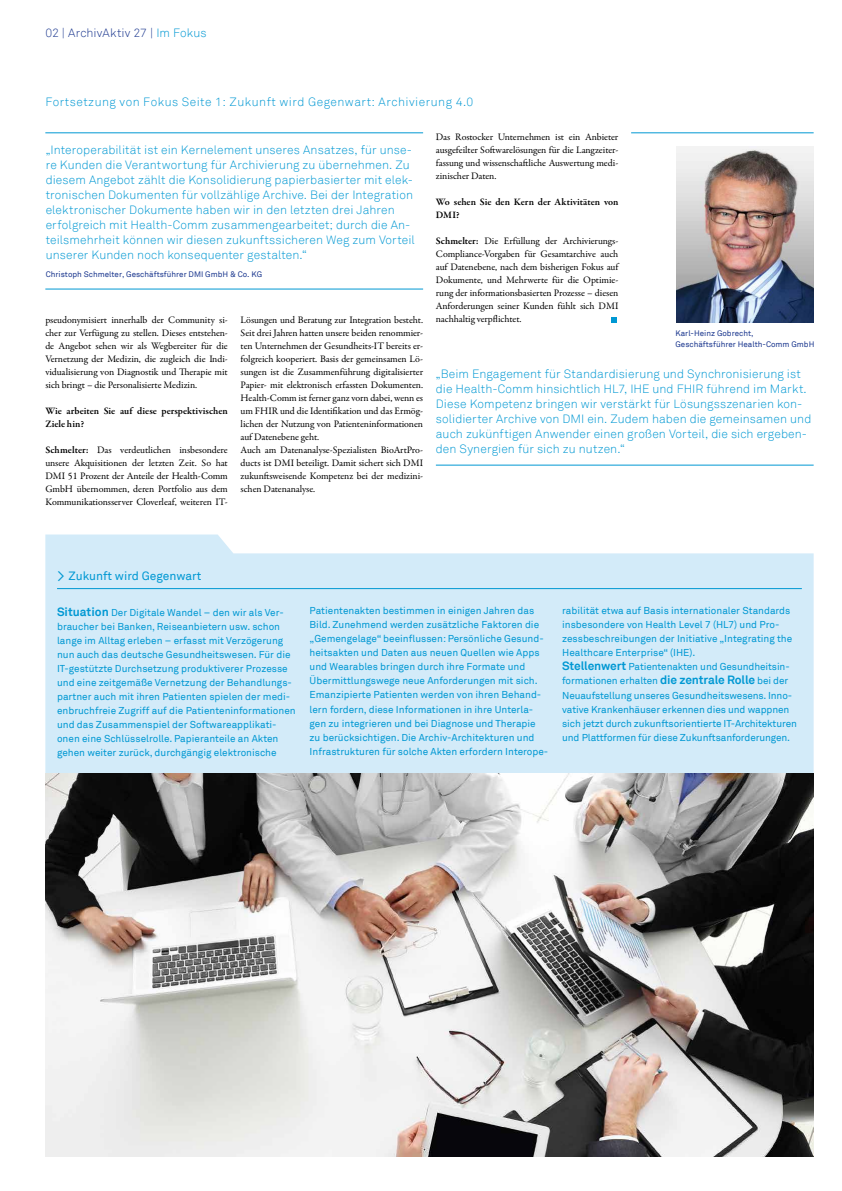
<style>
.page{position:relative;width:842px;height:1191px;background:#fff}
.page>*{position:absolute;margin:0;border:0;box-sizing:border-box;transform-origin:0 0}
.t1{font:300 12px/15px "Akkurat";letter-spacing:.01em;color:#0098d3}
.t2{font:300 12px "Akkurat";letter-spacing:.04em;color:#0098d3}
.t3{font:300 12px "Akkurat";letter-spacing:.01em;color:#1c388f}
.t4{font:12px "Akkurat";color:#0098d3}
.t5{font:10px/14px "Akkurat";color:#0098d3}
.t6{font:10px/13px "Garamond Premr Pro";letter-spacing:-.01em;color:#000;text-align:justify}
.t7{font:600 10px/13px "Garamond Premr Pro";color:#000}
.t8{font:8px/11px "Akkurat";color:#1c388f}
.s1{color:#0098d3}
.s2{font-weight:600}
.s3{font-size:16px}
.s4{font-weight:700;font-size:12px}
</style>
<div class="page">
<svg style="left:45px;top:534px;width:769px;height:239px;background:#d5ecf9"></svg>
<img style="left:45px;top:773px;width:769px;height:383px">
<hr style="left:57px;top:588px;width:745px;height:1px;background:#0098d3">
<svg style="left:611px;top:317px;width:5px;height:5px"></svg>
<img style="left:677px;top:146px;width:137px;height:177px">
<hr style="left:631px;top:132px;width:183px;height:1px;background:#0098d3">
<hr style="left:436px;top:465px;width:378px;height:1px;background:#0098d3">
<hr style="left:45px;top:132px;width:378px;height:1px;background:#0098d3">
<hr style="left:45px;top:289px;width:378px;height:1px;background:#0098d3">
<p class="t3" style="left:45px;top:26px;width:163px">02 | ArchivAktiv 27 | <span class="s1">Im Fokus</span></p>
<p class="t2" style="left:45px;top:94px;width:430px">Fortsetzung von Fokus Seite 1: Zukunft wird Gegenwart: Archivierung 4.0</p>
<p class="t1" style="left:46px;top:143px;width:371px">„Interoperabilität ist ein Kernelement unseres Ansatzes, für unse&shy;re Kunden die Verantwortung für Archivierung zu übernehmen. Zu diesem Angebot zählt die Konsolidierung papierbasierter mit elek&shy;tronischen Dokumenten für vollzählige Archive. Bei der Integration elektronischer Dokumente haben wir in den letzten drei Jahren erfolgreich mit Health-Comm zusammengearbeitet; durch die An&shy;teilsmehrheit können wir diesen zukunftssicheren Weg zum Vorteil unserer Kunden noch konsequenter gestalten.“</p>
<p class="t8" style="left:46px;top:269px;width:218px">Christoph Schmelter, Geschäftsführer DMI GmbH &amp; Co. KG</p>
<p class="t6" style="left:45px;top:313px;width:184px">pseudonymisiert innerhalb der Community si&shy;cher zur Verfügung zu stellen. Dieses entstehen&shy;de Angebot sehen wir als Wegbereiter für die Vernetzung der Medizin, die zugleich die Indi&shy;vidualisierung von Diagnostik und Therapie mit sich bringt – die Personalisierte Medizin.</p>
<p class="t7" style="left:45px;top:404px;width:184px">Wie arbeiten Sie auf diese perspektivischen<br>Ziele hin?</p>
<p class="t6" style="left:45px;top:443px;width:184px"><span class="s2">Schmelter:</span> Das verdeutlichen insbesondere unsere Akquisitionen der letzten Zeit. So hat DMI 51 Prozent der Anteile der Health-Comm GmbH übernommen, deren Portfolio aus dem Kommunikationsserver Cloverleaf, weiteren IT-</p>
<p class="t6" style="left:241px;top:313px;width:184px;text-align:left">Lösungen und Beratung zur Integration besteht.<br>Seit drei Jahren hatten unsere beiden renommier&shy;ten Unternehmen der Gesundheits-IT bereits er&shy;folgreich kooperiert. Basis der gemeinsamen Lö&shy;sungen ist die Zusammenführung digitalisierter Papier- mit elektronisch erfassten Dokumenten.<br>Health-Comm ist ferner ganz vorn dabei, wenn es um FHIR und die Identifikation und das Ermög&shy;lichen der Nutzung von Patienteninformationen auf Datenebene geht.<br>Auch am Datenanalyse-Spezialisten BioArtPro&shy;ducts ist DMI beteiligt. Damit sichert sich DMI zukunftsweisende Kompetenz bei der medizini&shy;schen Datenanalyse.</p>
<p class="t6" style="left:436px;top:131px;width:184px">Das Rostocker Unternehmen ist ein Anbieter ausgefeilter Softwarelösungen für die Langzeiter&shy;fassung und wissenschaftliche Auswertung medi&shy;zinischer Daten.</p>
<p class="t7" style="left:436px;top:196px;width:184px">Wo sehen Sie den Kern der Aktivitäten von<br>DMI?</p>
<p class="t6" style="left:436px;top:235px;width:184px"><span class="s2">Schmelter:</span> Die Erfüllung der Archivierungs-Compliance-Vorgaben für Gesamtarchive auch auf Datenebene, nach dem bisherigen Fokus auf Dokumente, und Mehrwerte für die Optimie&shy;rung der informationsbasierten Prozesse – diesen Anforderungen seiner Kunden fühlt sich DMI nachhaltig verpflichtet.</p>
<p class="t8" style="left:675px;top:327px;width:140px">Karl-Heinz Gobrecht,<br>Geschäftsführer Health-Comm GmbH</p>
<p class="t1" style="left:436px;top:366px;width:377px">„Beim Engagement für Standardisierung und Synchronisierung ist die Health-Comm hinsichtlich HL7, IHE und FHIR führend im Markt.<br>Diese Kompetenz bringen wir verstärkt für Lösungsszenarien kon&shy;solidierter Archive von DMI ein. Zudem haben die gemeinsamen und auch zukünftigen Anwender einen großen Vorteil, die sich ergeben&shy;den Synergien für sich zu nutzen.“</p>
<p class="t4" style="left:57px;top:568px;width:146px"><span class="s3">&gt;</span> Zukunft wird Gegenwart</p>
<p class="t5" style="left:57px;top:605px;width:240px"><span class="s4">Situation</span> Der Digitale Wandel – den wir als Ver&shy;braucher bei Banken, Reiseanbietern usw. schon lange im Alltag erleben – erfasst mit Verzögerung nun auch das deutsche Gesundheitswesen. Für die IT-gestützte Durchsetzung produktiverer Prozesse und eine zeitgemäße Vernetzung der Behandlungs&shy;partner auch mit ihren Patienten spielen der medi&shy;enbruchfreie Zugriff auf die Patienteninformationen und das Zusammenspiel der Softwareapplikati&shy;onen eine Schlüsselrolle. Papieranteile an Akten gehen weiter zurück, durchgängig elektronische</p>
<p class="t5" style="left:310px;top:604px;width:240px">Patientenakten bestimmen in einigen Jahren das Bild. Zunehmend werden zusätzliche Faktoren die „Gemengelage“ beeinflussen: Persönliche Gesund&shy;heitsakten und Daten aus neuen Quellen wie Apps und Wearables bringen durch ihre Formate und Übermittlungswege neue Anforderungen mit sich.<br>Emanzipierte Patienten werden von ihren Behand&shy;lern fordern, diese Informationen in ihre Unterla&shy;gen zu integrieren und bei Diagnose und Therapie zu berücksichtigen. Die Archiv-Architekturen und Infrastrukturen für solche Akten erfordern Interope-</p>
<p class="t5" style="left:562px;top:604px;width:236px">rabilität etwa auf Basis internationaler Standards insbesondere von Health Level 7 (HL7) und Pro&shy;zessbeschreibungen der Initiative „Integrating the Healthcare Enterprise“ (IHE).<br><span class="s4">Stellenwert</span> Patientenakten und Gesundheitsin&shy;formationen erhalten <span class="s4">die zentrale Rolle</span> bei der Neuaufstellung unseres Gesundheitswesens. Inno&shy;vative Krankenhäuser erkennen dies und wappnen sich jetzt durch zukunftsorientierte IT-Architekturen und Plattformen für diese Zukunftsanforderungen.</p>
</div>
